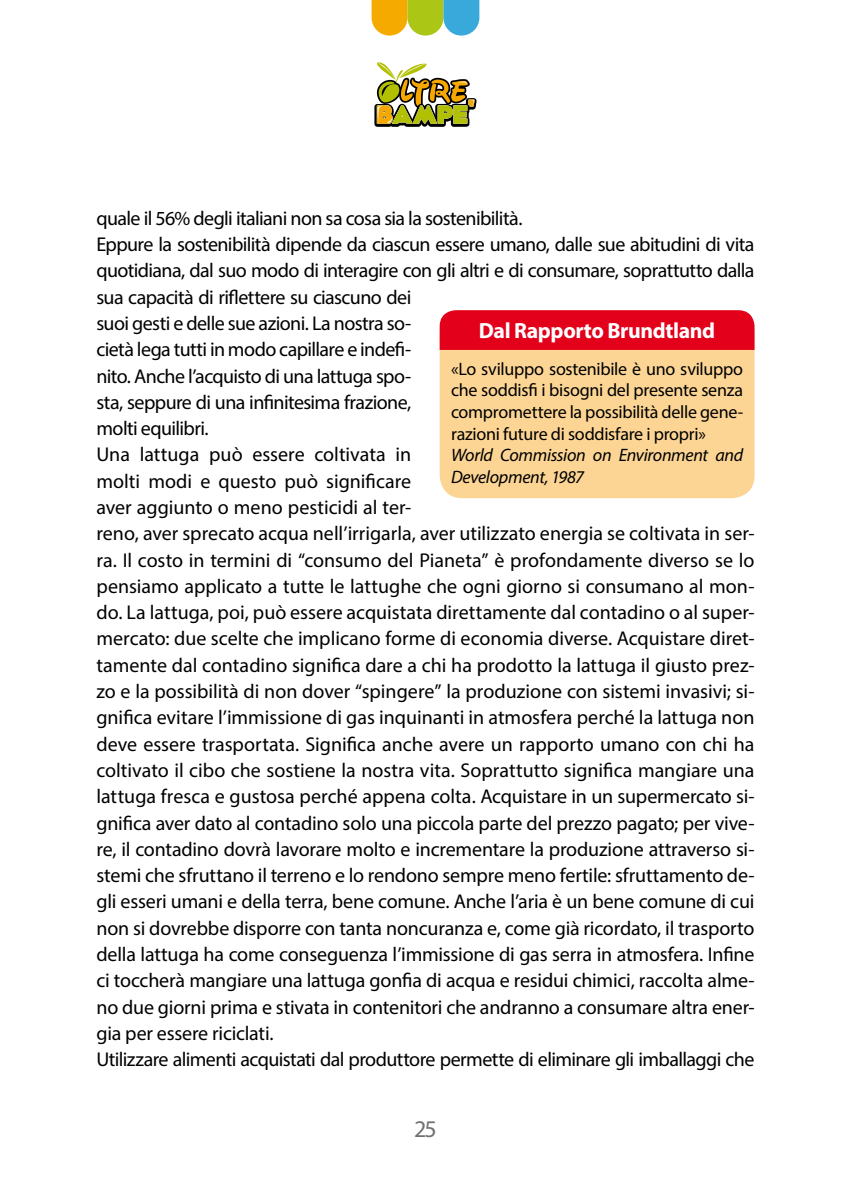
<style>
.page{position:relative;width:851px;height:1191px;background:#fff}
.page>*{position:absolute;margin:0;border:0;box-sizing:border-box;transform-origin:0 0}
.t1{font:24px "Myriad Pro";color:#707172}
.t2{font:700 22px "Myriad Pro";letter-spacing:-.02em;color:#fff}
.t3{font:20px/26.2px "Myriad Pro";letter-spacing:-.01em;color:#000}
.t4{font:18px/21.6px "Myriad Pro";letter-spacing:-.015em;color:#000;text-align:justify}
.t5{font:italic 18px/21.6px "Myriad Pro";letter-spacing:-.015em;color:#000}
</style>
<div class="page">
<svg style="left:374px;top:62px;width:102px;height:65px"></svg>
<svg style="left:371px;top:0;width:108px;height:36px;background:#aabc66"></svg>
<div style="left:439px;top:310px;width:315px;height:188px;background:#fcd594;border-radius:23px"></div>
<div style="left:439px;top:310px;width:315px;height:40px;background:#e2001a"></div>
<p class="t3" style="left:96px;top:205px;width:659px">quale il 56% degli italiani non sa cosa sia la sostenibilità.<br>Eppure la sostenibilità dipende da ciascun essere umano, dalle sue abitudini di vita quotidiana, dal suo modo di interagire con gli altri e di consumare, soprattutto dalla sua capacità di riflettere su ciascuno dei<br>suoi gesti e delle sue azioni. La nostra so-<br>cietà lega tutti in modo capillare e indefi-<br>nito. Anche l’acquisto di una lattuga spo-<br>sta, seppure di una infinitesima frazione,<br>molti equilibri.<br>Una lattuga può essere coltivata in<br>molti modi e questo può significare<br>aver aggiunto o meno pesticidi al ter-<br>reno, aver sprecato acqua nell’irrigarla, aver utilizzato energia se coltivata in ser&shy;ra. Il costo in termini di “consumo del Pianeta” è profondamente diverso se lo pensiamo applicato a tutte le lattughe che ogni giorno si consumano al mon&shy;do. La lattuga, poi, può essere acquistata direttamente dal contadino o al super&shy;mercato: due scelte che implicano forme di economia diverse. Acquistare diret&shy;tamente dal contadino significa dare a chi ha prodotto la lattuga il giusto prez&shy;zo e la possibilità di non dover “spingere” la produzione con sistemi invasivi; si&shy;gnifica evitare l’immissione di gas inquinanti in atmosfera perché la lattuga non deve essere trasportata. Significa anche avere un rapporto umano con chi ha coltivato il cibo che sostiene la nostra vita. Soprattutto significa mangiare una lattuga fresca e gustosa perché appena colta. Acquistare in un supermercato si&shy;gnifica aver dato al contadino solo una piccola parte del prezzo pagato; per vive&shy;re, il contadino dovrà lavorare molto e incrementare la produzione attraverso si&shy;stemi che sfruttano il terreno e lo rendono sempre meno fertile: sfruttamento de&shy;gli esseri umani e della terra, bene comune. Anche l’aria è un bene comune di cui non si dovrebbe disporre con tanta noncuranza e, come già ricordato, il trasporto della lattuga ha come conseguenza l’immissione di gas serra in atmosfera. Infine ci toccherà mangiare una lattuga gonfia di acqua e residui chimici, raccolta alme&shy;no due giorni prima e stivata in contenitori che andranno a consumare altra ener&shy;gia per essere riciclati.<br>Utilizzare alimenti acquistati dal produttore permette di eliminare gli imballaggi che</p>
<p class="t2" style="left:479px;top:316px;width:238px">Dal Rapporto Brundtland</p>
<p class="t4" style="left:451px;top:358px;width:293px">«Lo sviluppo sostenibile è uno sviluppo che soddisfi i bisogni del presente senza compromettere la possibilità delle gene&shy;razioni future di soddisfare i propri»</p>
<p class="t5" style="left:451px;top:444px;width:293px">World Commission on Environment and<br>Development, 1987</p>
<p class="t1" style="left:414px;top:1114px;width:24px">25</p>
</div>
